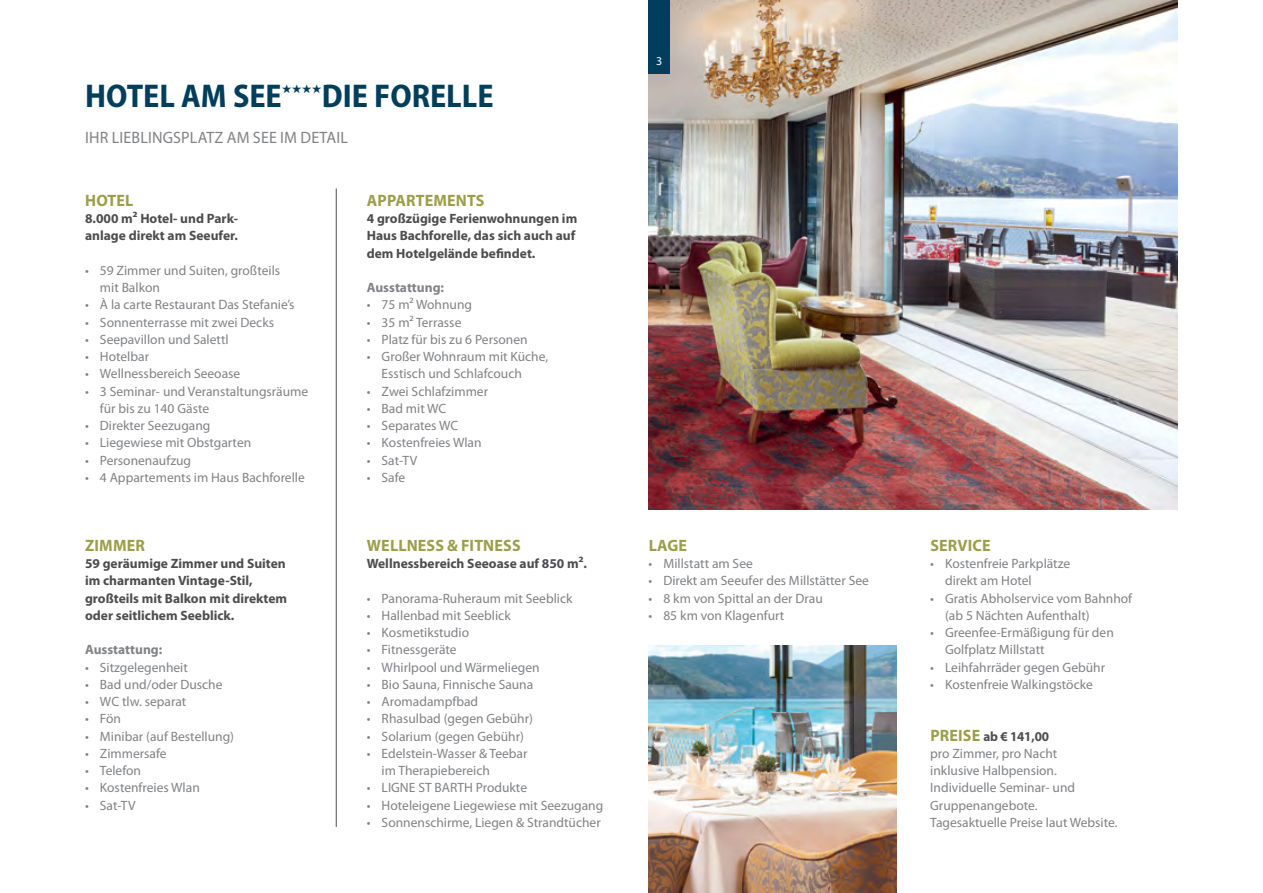
<style>
.page{position:relative;width:1263px;height:893px;background:#fff}
.page>*{position:absolute;margin:0;border:0;box-sizing:border-box;transform-origin:0 0}
.t1{font:700 semi-condensed 33px "Myriad Pro";color:#003e5b}
.t2{font:700 16.5px "Myriad Pro";letter-spacing:.01em;color:#9c9e49}
.t3{font:16.5px "Myriad Pro";letter-spacing:.01em;color:#808285}
.t4{font:13.5px/17.2px "Myriad Pro";color:#808285}
.t5{font:700 13.5px/17.2px "Myriad Pro";color:#4d4d4f}
.t6{font:700 13.5px "Myriad Pro";color:#808285}
.t7{font:12.3px "Zapf Dingbats ITC";color:#003e5b}
.t8{font:12px "Myriad Pro";color:#fff}
.s1{font-weight:700;font-size:16.5px;color:#9c9e49}
.s2{font-weight:700;color:#4d4d4f}
</style>
<div class="page">
<img style="left:648px;top:0;width:530px;height:510px">
<div style="left:648px;top:0;width:22px;height:74px;background:#003e5b"></div>
<img style="left:648px;top:645px;width:248px;height:248px">
<hr style="left:336px;top:189px;width:1px;height:638px;background:#4d4d4f">
<h1 class="t1" style="left:85px;top:78px;width:198px">HOTEL AM SEE</h1>
<p class="t7" style="left:282px;top:83px;width:41px">★★★★</p>
<h1 class="t1" style="left:322px;top:78px;width:173px">DIE FORELLE</h1>
<p class="t3" style="left:85px;top:128px;width:43px">Ihr Lieblingsplatzam</p>
<p class="t3" style="left:253px;top:128px;width:15px">Seeim</p>
<p class="t3" style="left:301px;top:128px;width:19px">Detail</p>
<p class="t2" style="left:85px;top:191px;width:50px">Hotel</p>
<p class="t5" style="left:85px;top:210px;width:155px">8.000 m² Hotel- und Park&shy;anlage direkt am Seeufer.</p>
<p class="t4" style="left:100px;top:262px;width:182px;text-indent:-15px">• 59 Zimmer und Suiten, großteils mit Balkon</p>
<p class="t4" style="left:85px;top:296px;width:211px">• À la carte Restaurant Das Stefanie’s</p>
<p class="t4" style="left:85px;top:314px;width:190px">• Sonnenterrasse mit zwei Decks</p>
<p class="t4" style="left:85px;top:331px;width:145px">• Seepavillon und Salettl</p>
<p class="t4" style="left:85px;top:348px;width:66px">• Hotelbar</p>
<p class="t4" style="left:85px;top:365px;width:157px">• Wellnessbereich Seeoase</p>
<p class="t4" style="left:100px;top:383px;width:210px;text-indent:-15px">• 3 Seminar- und Veranstaltungsräume für bis zu 140 Gäste</p>
<p class="t4" style="left:85px;top:417px;width:127px">• Direkter Seezugang</p>
<p class="t4" style="left:85px;top:434px;width:168px">• Liegewiese mit Obstgarten</p>
<p class="t4" style="left:85px;top:452px;width:108px">• Personenaufzug</p>
<p class="t4" style="left:85px;top:469px;width:221px">• 4 Appartements im Haus Bachforelle</p>
<p class="t2" style="left:85px;top:536px;width:61px">Zimmer</p>
<p class="t5" style="left:85px;top:555px;width:204px">59 geräumige Zimmer und Suiten im charmanten Vintage-Stil, großteils mit Balkon mit direktem oder seitlichem Seeblick.</p>
<p class="t6" style="left:85px;top:642px;width:79px">Ausstattung:</p>
<p class="t4" style="left:85px;top:659px;width:104px">• Sitzgelegenheit</p>
<p class="t4" style="left:85px;top:676px;width:139px">• Bad und/oder Dusche</p>
<p class="t4" style="left:85px;top:693px;width:103px">• WC tlw. separat</p>
<p class="t4" style="left:85px;top:710px;width:37px">• Fön</p>
<p class="t4" style="left:85px;top:728px;width:151px">• Minibar (auf Bestellung)</p>
<p class="t4" style="left:85px;top:745px;width:83px">• Zimmersafe</p>
<p class="t4" style="left:85px;top:762px;width:58px">• Telefon</p>
<p class="t4" style="left:85px;top:779px;width:116px">• Kostenfreies Wlan</p>
<p class="t4" style="left:85px;top:797px;width:52px">• Sat-TV</p>
<p class="t2" style="left:367px;top:191px;width:117px">Appartements</p>
<p class="t5" style="left:367px;top:210px;width:212px">4 großzügige Ferienwohnungen im<br>Haus Bachforelle, das sich auch auf dem Hotelgelände befindet.</p>
<p class="t6" style="left:367px;top:280px;width:79px">Ausstattung:</p>
<p class="t4" style="left:367px;top:296px;width:107px">• 75 m² Wohnung</p>
<p class="t4" style="left:367px;top:314px;width:96px">• 35 m² Terrasse</p>
<p class="t4" style="left:367px;top:331px;width:162px">• Platz für bis zu 6 Personen</p>
<p class="t4" style="left:367px;top:348px;width:183px">• Großer Wohnraum mit Küche,<br>Esstisch und Schlafcouch</p>
<p class="t4" style="left:367px;top:383px;width:123px">• Zwei Schlafzimmer</p>
<p class="t4" style="left:367px;top:400px;width:81px">• Bad mit WC</p>
<p class="t4" style="left:367px;top:417px;width:93px">• Separates WC</p>
<p class="t4" style="left:367px;top:434px;width:116px">• Kostenfreies Wlan</p>
<p class="t4" style="left:367px;top:452px;width:52px">• Sat-TV</p>
<p class="t4" style="left:367px;top:469px;width:40px">• Safe</p>
<p class="t2" style="left:367px;top:536px;width:146px">Wellness &amp; Fitness</p>
<p class="t5" style="left:367px;top:555px;width:222px">Wellnessbereich Seeoase auf 850 m².</p>
<p class="t4" style="left:367px;top:590px;width:207px">• Panorama-Ruheraum mit Seeblick</p>
<p class="t4" style="left:367px;top:607px;width:145px">• Hallenbad mit Seeblick</p>
<p class="t4" style="left:367px;top:624px;width:104px">• Kosmetikstudio</p>
<p class="t4" style="left:367px;top:641px;width:91px">• Fitnessgeräte</p>
<p class="t4" style="left:367px;top:659px;width:174px">• Whirlpool und Wärmeliegen</p>
<p class="t4" style="left:367px;top:676px;width:168px">• Bio Sauna, Finnische Sauna</p>
<p class="t4" style="left:367px;top:693px;width:113px">• Aromadampfbad</p>
<p class="t4" style="left:367px;top:710px;width:168px">• Rhasulbad (gegen Gebühr)</p>
<p class="t4" style="left:367px;top:728px;width:159px">• Solarium (gegen Gebühr)</p>
<p class="t4" style="left:382px;top:745px;width:147px;text-indent:-15px">• Edelstein-Wasser &amp; Teebar im Therapiebereich</p>
<p class="t4" style="left:367px;top:779px;width:162px">• LIGNE ST BARTH Produkte</p>
<p class="t4" style="left:367px;top:797px;width:238px">• Hoteleigene Liegewiese mit Seezugang</p>
<p class="t4" style="left:367px;top:814px;width:235px">• Sonnenschirme, Liegen &amp; Strandtücher</p>
<p class="t8" style="left:656px;top:55px;width:8px">3</p>
<p class="t2" style="left:649px;top:536px;width:40px">Lage</p>
<p class="t4" style="left:648px;top:555px;width:106px">• Millstatt am See</p>
<p class="t4" style="left:648px;top:572px;width:222px">• Direkt am Seeufer des Millstätter See</p>
<p class="t4" style="left:648px;top:590px;width:176px">• 8 km von Spittal an der Drau</p>
<p class="t4" style="left:648px;top:607px;width:137px">• 85 km von Klagenfurt</p>
<p class="t2" style="left:930px;top:536px;width:62px">Service</p>
<p class="t4" style="left:945px;top:555px;width:127px;text-indent:-15px">• Kostenfreie Parkplätze direkt am Hotel</p>
<p class="t4" style="left:945px;top:590px;width:189px;text-indent:-15px">• Gratis Abholservice vom Bahnhof (ab 5 Nächten Aufenthalt)</p>
<p class="t4" style="left:930px;top:624px;width:185px">• Greenfee-Ermäßigung für den<br>Golfplatz Millstatt</p>
<p class="t4" style="left:930px;top:659px;width:176px">• Leihfahrräder gegen Gebühr</p>
<p class="t4" style="left:930px;top:676px;width:164px">• Kostenfreie Walkingstöcke</p>
<p class="t4" style="left:930px;top:728px;width:189px"><span class="s1">Preise</span> <span class="s2">ab € 141,00<br></span>pro Zimmer, pro Nacht<br>inklusive Halbpension.<br>I ndividuelle Seminar- und<br>Gruppenangebote.<br>Tagesaktuelle Preise laut Website.</p>
</div>
